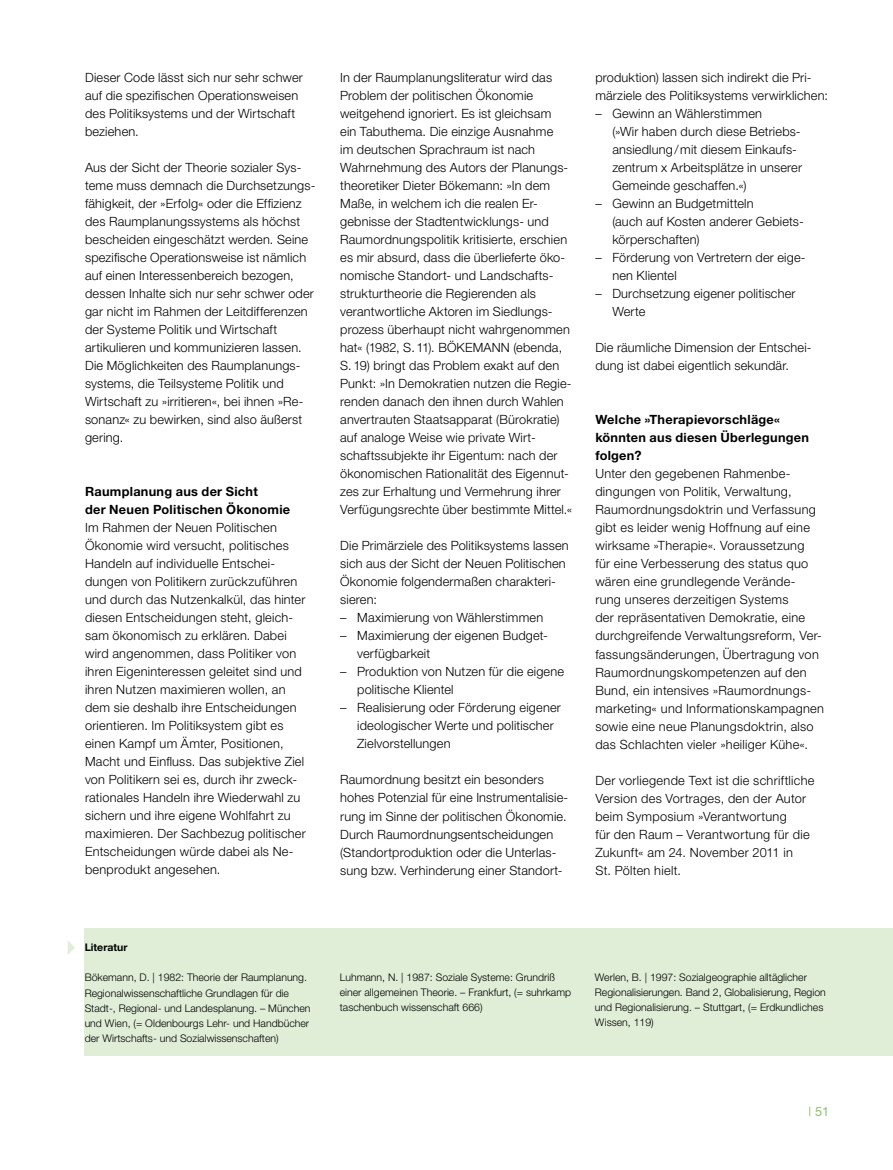
<style>
.page{position:relative;width:893px;height:1170px;background:#fff}
.page>*{position:absolute;margin:0;border:0;box-sizing:border-box;transform-origin:0 0}
.t1{font:12.75px/18px "Helvetica Neue Light PL";letter-spacing:.015em;color:#000}
.t2{font:12.75px/18px "Helvetica Neue Bold PL";letter-spacing:.02em;color:#000}
.t3{font:12.75px "Helvetica Neue Roman PL";color:#88c06f}
.t4{font:10.5px/15px "Helvetica Neue Light PL";color:#000}
.t5{font:10.5px "Helvetica Neue Bold PL";color:#000}
</style>
<div class="page">
<div style="left:85px;top:927px;width:808px;height:128px;background:#e0edd7"></div>
<svg style="left:68px;top:941px;width:7px;height:13px"></svg>
<p class="t1" style="left:85px;top:68px;width:219px">Dieser Code lässt sich nur sehr schwer auf die spezifischen Operationsweisen des Politiksystems und der Wirtschaft beziehen.</p>
<p class="t1" style="left:85px;top:158px;width:232px">Aus der Sicht der Theorie sozialer Sys&shy;teme muss demnach die Durchsetzungs&shy;fähigkeit, der »Erfolg« oder die Effizienz des Raumplanungssystems als höchst bescheiden eingeschätzt werden. Seine spezifische Operationsweise ist nämlich auf einen Interessenbereich bezogen, dessen Inhalte sich nur sehr schwer oder gar nicht im Rahmen der Leitdifferenzen der Systeme Politik und Wirtschaft artikulieren und kommunizieren lassen.<br>Die Möglichkeiten des Raumplanungs&shy;systems, die Teilsysteme Politik und Wirtschaft zu »irritieren«, bei ihnen »Re&shy;sonanz« zu bewirken, sind also äußerst gering.</p>
<p class="t2" style="left:85px;top:482px;width:207px">Raumplanung aus der Sicht<br>der Neuen Politischen Ökonomie</p>
<p class="t1" style="left:85px;top:518px;width:222px">Im Rahmen der Neuen Politischen Ökonomie wird versucht, politisches Handeln auf individuelle Entschei&shy;dungen von Politikern zurückzuführen und durch das Nutzenkalkül, das hinter diesen Entscheidungen steht, gleich&shy;sam ökonomisch zu erklären. Dabei wird angenommen, dass Politiker von ihren Eigeninteressen geleitet sind und ihren Nutzen maximieren wollen, an dem sie deshalb ihre Entscheidungen orientieren. Im Politiksystem gibt es einen Kampf um Ämter, Positionen, Macht und Einfluss. Das subjektive Ziel von Politikern sei es, durch ihr zweck&shy;rationales Handeln ihre Wiederwahl zu sichern und ihre eigene Wohlfahrt zu maximieren. Der Sachbezug politischer Entscheidungen würde dabei als Ne&shy;benprodukt angesehen.</p>
<p class="t1" style="left:340px;top:68px;width:234px">In der Raumplanungsliteratur wird das Problem der politischen Ökonomie weitgehend ignoriert. Es ist gleichsam<br>ein Tabuthema. Die einzige Ausnahme<br>im deutschen Sprachraum ist nach Wahrnehmung des Autors der Planungs&shy;theoretiker Dieter Bökemann: »In dem Maße, in welchem ich die realen Er&shy;gebnisse der Stadtentwicklungs- und Raumordnungspolitik kritisierte, erschien es mir absurd, dass die überlieferte öko&shy;nomische Standort- und Landschafts&shy;strukturtheorie die Regierenden als verantwortliche Aktoren im Siedlungs&shy;prozess überhaupt nicht wahrgenommen hat« (1982, S.11). BÖKEMANN (ebenda, S.19) bringt das Problem exakt auf den Punkt: »In Demokratien nutzen die Regie&shy;renden danach den ihnen durch Wahlen anvertrauten Staatsapparat (Bürokratie) auf analoge Weise wie private Wirt&shy;schaftssubjekte ihr Eigentum: nach der ökonomischen Rationalität des Eigennut&shy;zes zur Erhaltung und Vermehrung ihrer Verfügungsrechte über bestimmte Mittel.«</p>
<p class="t1" style="left:340px;top:536px;width:230px">Die Primärziele des Politiksystems lassen sich aus der Sicht der Neuen Politischen<br>Ökonomie folgendermaßen charakteri&shy;sieren:</p>
<p class="t1" style="left:340px;top:608px;width:205px">– Maximierung von Wählerstimmen</p>
<p class="t1" style="left:357px;top:626px;width:191px;text-indent:-17px">– Maximierung der eigenen Budget&shy;verfügbarkeit</p>
<p class="t1" style="left:357px;top:662px;width:208px;text-indent:-17px">– Produktion von Nutzen für die eigene politische Klientel</p>
<p class="t1" style="left:357px;top:698px;width:205px;text-indent:-17px">– Realisierung oder Förderung eigener ideologischer Werte und politischer<br>Zielvorstellungen</p>
<p class="t1" style="left:340px;top:770px;width:230px">Raumordnung besitzt ein besonders hohes Potenzial für eine Instrumentalisie&shy;rung im Sinne der politischen Ökonomie.<br>Durch Raumordnungsentscheidungen (Standortproduktion oder die Unterlas&shy;sung bzw. Verhinderung einer Standort-</p>
<p class="t1" style="left:595px;top:68px;width:234px">produktion) lassen sich indirekt die Pri&shy;märziele des Politiksystems verwirklichen:</p>
<p class="t1" style="left:612px;top:104px;width:191px;text-indent:-17px">– Gewinn an Wählerstimmen<br>(»Wir haben durch diese Betriebs&shy;ansiedlung/mit diesem Einkaufs&shy;zentrum x Arbeitsplätze in unserer<br>Gemeinde geschaffen.«)</p>
<p class="t1" style="left:612px;top:194px;width:191px;text-indent:-17px">– Gewinn an Budgetmitteln<br>(auch auf Kosten anderer Gebiets&shy;körperschaften)</p>
<p class="t1" style="left:612px;top:248px;width:195px;text-indent:-17px">– Förderung von Vertretern der eige&shy;nen Klientel</p>
<p class="t1" style="left:612px;top:284px;width:185px;text-indent:-17px">– Durchsetzung eigener politischer<br>Werte</p>
<p class="t1" style="left:595px;top:338px;width:218px">Die räumliche Dimension der Entschei&shy;dung ist dabei eigentlich sekundär.</p>
<p class="t2" style="left:595px;top:410px;width:215px">Welche »Therapievorschläge« könnten aus diesen Überlegungen folgen?</p>
<p class="t1" style="left:595px;top:464px;width:230px">Unter den gegebenen Rahmenbe&shy;dingungen von Politik, Verwaltung, Raumordnungsdoktrin und Verfassung gibt es leider wenig Hoffnung auf eine wirksame »Therapie«. Voraussetzung<br>für eine Verbesserung des status quo wären eine grundlegende Verände&shy;rung unseres derzeitigen Systems<br>der repräsentativen Demokratie, eine durchgreifende Verwaltungsreform, Ver&shy;fassungsänderungen, Übertragung von Raumordnungskompetenzen auf den Bund, ein intensives »Raumordnungs&shy;marketing« und Informationskampagnen sowie eine neue Planungsdoktrin, also das Schlachten vieler »heiliger Kühe«.</p>
<p class="t1" style="left:595px;top:770px;width:221px">Der vorliegende Text ist die schriftliche<br>Version des Vortrages, den der Autor beim Symposium »Verantwortung<br>für den Raum – Verantwortung für die<br>Zukunft« am 24. November 2011 in<br>St. Pölten hielt.</p>
<p class="t5" style="left:85px;top:941px;width:44px">Literatur</p>
<p class="t4" style="left:85px;top:969px;width:227px">Bökemann, D. | 1982: Theorie der Raumplanung.<br>Regionalwissenschaftliche Grundlagen für die Stadt-, Regional- und Landesplanung. – München und Wien, (= Oldenbourgs Lehr- und Handbücher der Wirtschafts- und Sozialwissenschaften)</p>
<p class="t4" style="left:340px;top:969px;width:233px">Luhmann, N. | 1987: Soziale Systeme: Grundriß einer allgemeinen Theorie. – Frankfurt, (= suhrkamp taschenbuch wissenschaft 666)</p>
<p class="t4" style="left:595px;top:969px;width:232px">Werlen, B. | 1997: Sozialgeographie alltäglicher Regionalisierungen. Band 2, Globalisierung, Region und Regionalisierung. – Stuttgart, (= Erdkundliches Wissen, 119)</p>
<p class="t3" style="left:809px;top:1104px;width:22px">| 51</p>
</div>
